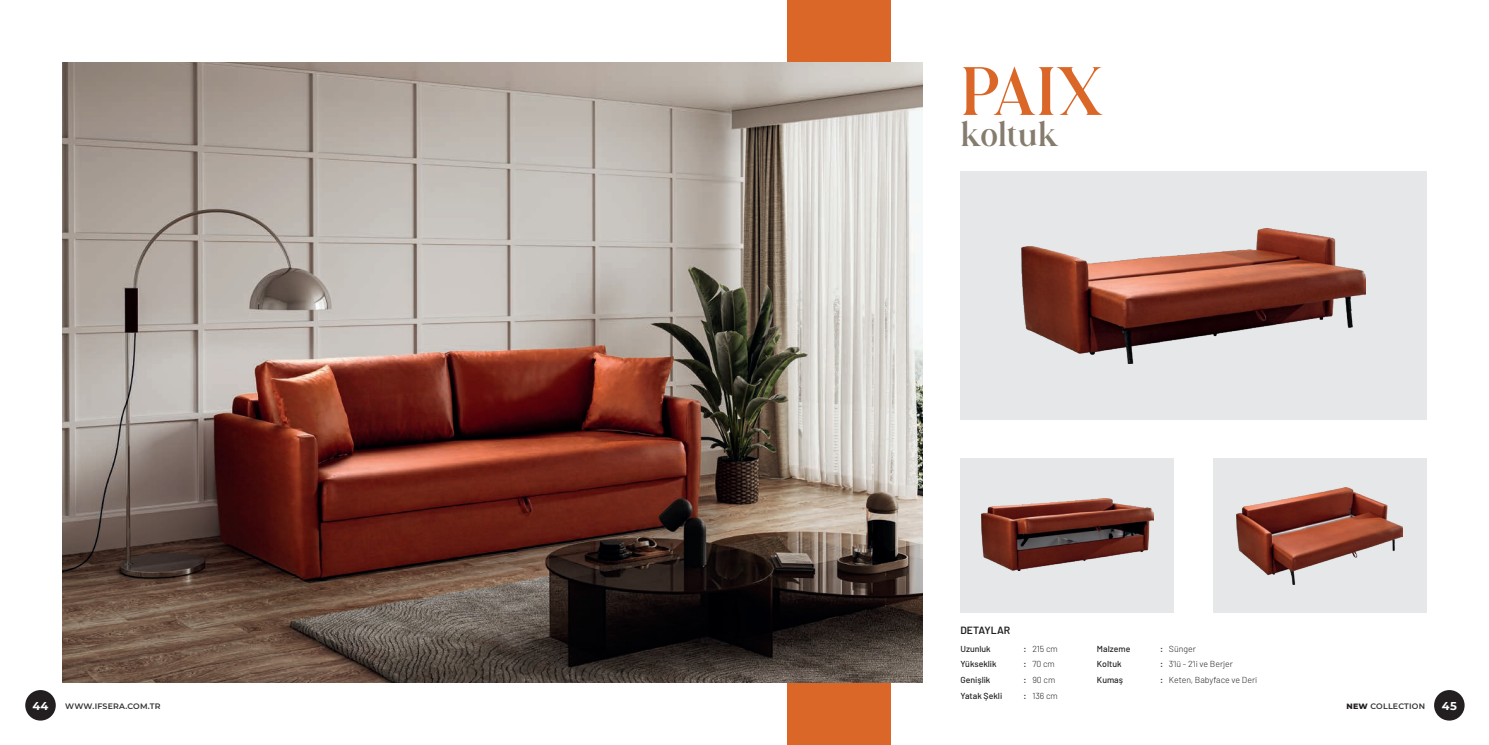
<style>
.page{position:relative;width:1489px;height:745px;background:#fff}
.page>*{position:absolute;margin:0;border:0;box-sizing:border-box;transform-origin:0 0}
.t1{font:68.42px "Astrid";color:#da6627}
.t2{font:34.82px "Astrid";letter-spacing:-.02em;color:#867c6d}
.t3{font:700 11.38px "Montserrat";color:#fff}
.t4{font:600 10.5px "Barlow";color:#231f20}
.t5{font:300 8.75px/15.8px "Barlow";color:#231f20}
.t6{font:500 8.75px "Barlow";color:#231f20}
.t7{font:600 7.88px "Montserrat";letter-spacing:.025em;color:#312f30}
.s1{font-weight:800;color:#231f20}
</style>
<div class="page">
<div style="left:787px;top:0;width:103px;height:744px;background:#da6627"></div>
<img style="left:63px;top:63px;width:859px;height:619px">
<div style="left:1433px;top:689px;width:31px;height:31px;background:#231f20;border-radius:50%"></div>
<div style="left:25px;top:689px;width:31px;height:31px;background:#231f20;border-radius:50%"></div>
<div style="left:960px;top:171px;width:466px;height:249px;background:#e6e7e9"></div>
<div style="left:960px;top:458px;width:214px;height:155px;background:#e6e7e9"></div>
<div style="left:1212px;top:458px;width:214px;height:155px;background:#e6e7e9"></div>
<img style="left:981px;top:498px;width:172px;height:72px">
<img style="left:1236px;top:487px;width:166px;height:97px">
<img style="left:1021px;top:228px;width:344px;height:135px">
<h1 class="t1" style="left:960px;top:48px;width:145px">PAIX</h1>
<h2 class="t2" style="left:960px;top:112px;width:100px">koltuk</h2>
<p class="t4" style="left:960px;top:622px;width:51px">DETAYLAR</p>
<p class="t6" style="left:960px;top:642px;width:32px">Uzunluk</p>
<p class="t6" style="left:1023px;top:642px;width:5px">:</p>
<p class="t6" style="left:960px;top:658px;width:38px">Yükseklik</p>
<p class="t6" style="left:1023px;top:658px;width:5px">:</p>
<p class="t6" style="left:960px;top:674px;width:31px">Genişlik</p>
<p class="t6" style="left:1023px;top:674px;width:5px">:</p>
<p class="t6" style="left:960px;top:690px;width:43px">Yatak Şekli</p>
<p class="t6" style="left:1023px;top:690px;width:5px">:</p>
<p class="t5" style="left:1032px;top:640px;width:27px">215 cm<br>70 cm<br>90 cm<br>136 cm</p>
<p class="t5" style="left:1168px;top:640px;width:90px">Sünger<br>3’lü - 2’li ve Berjer<br>Keten, Babyface ve Deri</p>
<p class="t6" style="left:1096px;top:642px;width:35px">Malzeme</p>
<p class="t6" style="left:1159px;top:642px;width:5px">:</p>
<p class="t6" style="left:1096px;top:658px;width:26px">Koltuk</p>
<p class="t6" style="left:1159px;top:658px;width:5px">:</p>
<p class="t6" style="left:1096px;top:674px;width:28px">Kumaş</p>
<p class="t6" style="left:1159px;top:674px;width:5px">:</p>
<h3 class="t3" style="left:33px;top:697px;width:17px">44</h3>
<p class="t7" style="left:65px;top:700px;width:97px">WWW.IFSERA.COM.TR</p>
<p class="t7" style="left:1346px;top:700px;width:80px"><span class="s1">NEW</span> COLLECTION</p>
<h3 class="t3" style="left:1441px;top:697px;width:16px">45</h3>
</div>
